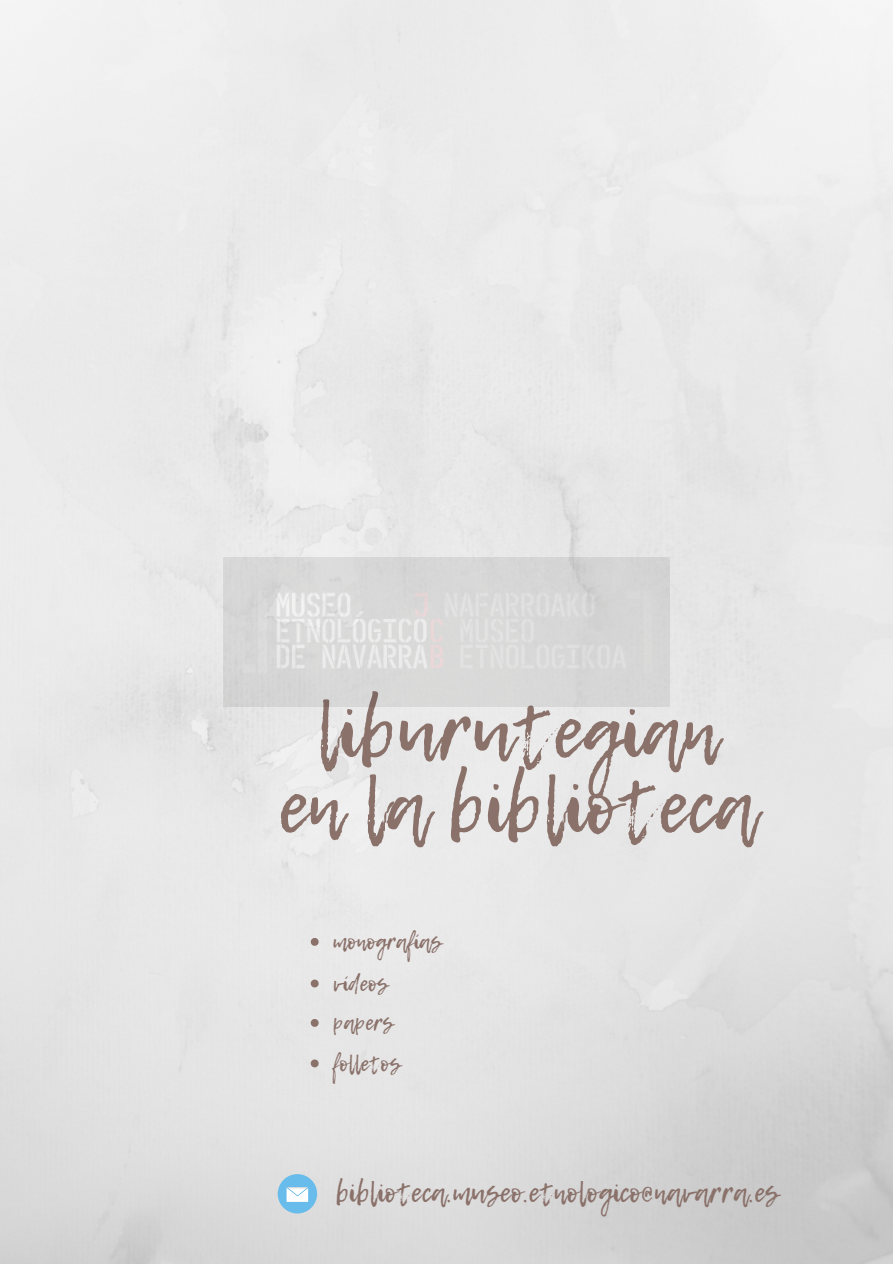
<style>
.page{position:relative;width:893px;height:1264px;background:#fff}
.page>*{position:absolute;margin:0;border:0;box-sizing:border-box;transform-origin:0 0}
.t1{font:75.15px "Lemon Tuesday";color:#8a716a}
.t2{font:27px "Lemon Tuesday";color:#8a716a}
.t3{font:21px "Lemon Tuesday";color:#8a716a}
</style>
<div class="page">
<div style="left:278px;top:1174px;width:39px;height:39px;background:#68bceb;border-radius:50%"></div>
<svg style="left:286px;top:1187px;width:22px;height:14px"></svg>
<svg style="left:311px;top:937px;width:7px;height:8px"></svg>
<svg style="left:311px;top:979px;width:7px;height:8px"></svg>
<svg style="left:311px;top:1018px;width:7px;height:8px"></svg>
<svg style="left:311px;top:1059px;width:7px;height:8px"></svg>
<img style="left:223px;top:557px;width:446px;height:149px">
<p class="t1" style="left:316px;top:675px;width:403px">liburutegian</p>
<p class="t1" style="left:278px;top:750px;width:478px">en la biblioteca</p>
<p class="t3" style="left:333px;top:926px;width:110px">monografías</p>
<p class="t3" style="left:333px;top:967px;width:57px">vídeos</p>
<p class="t3" style="left:333px;top:1007px;width:62px">papers</p>
<p class="t3" style="left:333px;top:1047px;width:69px">folletos</p>
<p class="t2" style="left:335px;top:1172px;width:445px">biblioteca.museo.etnologico@navarra.es</p>
</div>
